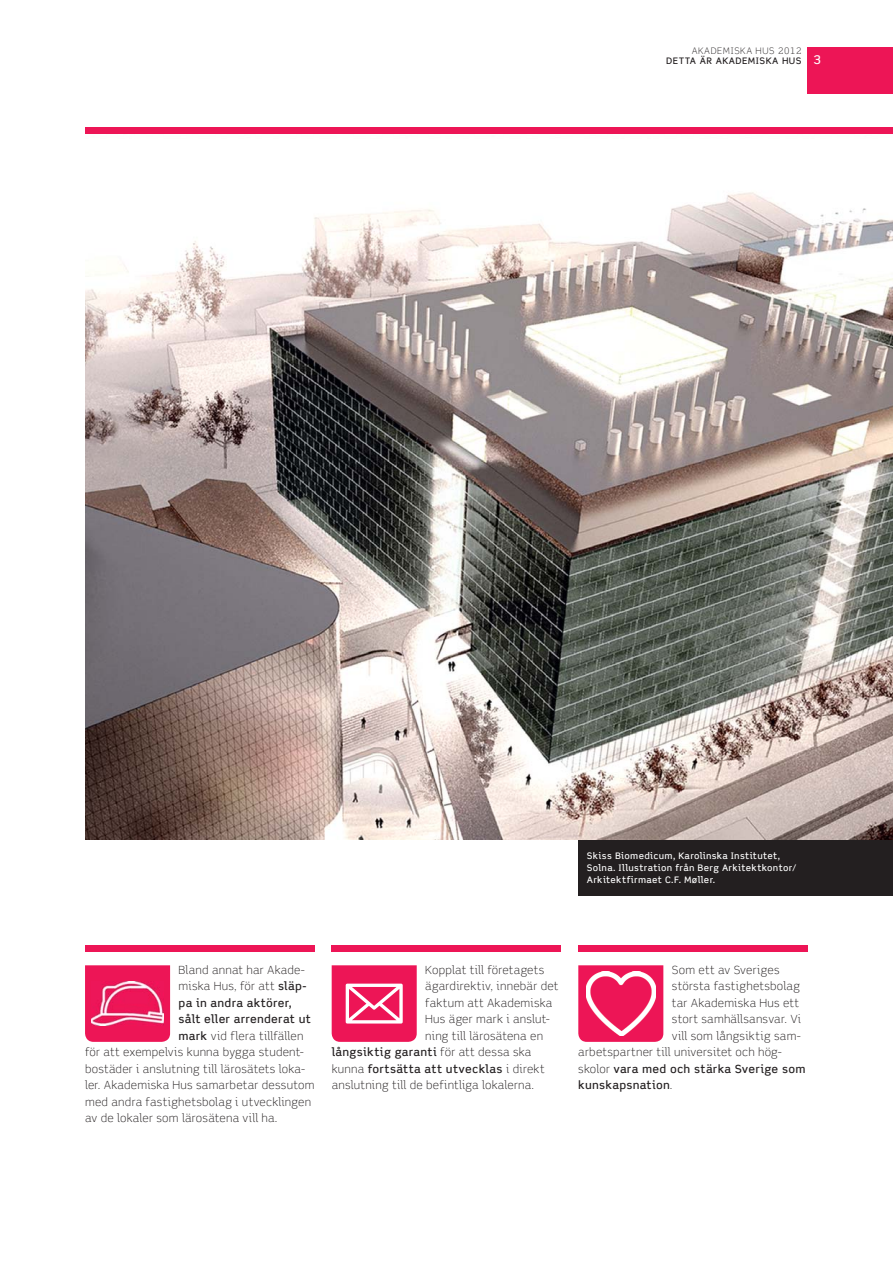
<style>
.page{position:relative;width:893px;height:1263px;background:#fff}
.page>*{position:absolute;margin:0;border:0;box-sizing:border-box;transform-origin:0 0}
.t1{font:12px "Scene AH Medium";color:#fff}
.t2{font:11.25px/16.5px "Scene AH Light";letter-spacing:.02em;color:#231f20}
.t3{font:11.25px/16.5px "Scene AH Medium";letter-spacing:.02em;color:#231f20}
.t4{font:9px/12px "Scene AH Medium";letter-spacing:.035em;color:#fff}
.t5{font:9px "Scene AH Medium";letter-spacing:.05em;color:#231f20}
.t6{font:9px "Scene AH Light";letter-spacing:.065em;color:#231f20}
.s1{font-family:"Scene AH Medium"}
.s2{font-family:"Scene AH Light"}
</style>
<div class="page">
<div style="left:808px;top:47px;width:85px;height:47px;background:#ed1556"></div>
<img style="left:85px;top:192px;width:808px;height:648px">
<div style="left:85px;top:128px;width:808px;height:6px;background:#ed1556"></div>
<div style="left:578px;top:840px;width:315px;height:55px;background:#231f20"></div>
<div style="left:85px;top:945px;width:230px;height:6px;background:#ed1556"></div>
<div style="left:332px;top:945px;width:229px;height:6px;background:#ed1556"></div>
<div style="left:578px;top:945px;width:230px;height:6px;background:#ed1556"></div>
<svg style="left:578px;top:965px;width:85px;height:77px;background:#ed225f"></svg>
<img style="left:586px;top:972px;width:69px;height:63px">
<svg style="left:332px;top:965px;width:85px;height:77px;background:#ef3a71"></svg>
<svg style="left:85px;top:965px;width:85px;height:77px;background:#ed1b5a"></svg>
<img style="left:91px;top:982px;width:73px;height:43px">
<p class="t6" style="left:692px;top:47px;width:111px">AKADEMISKA HUS 2012</p>
<p class="t5" style="left:666px;top:58px;width:137px">DETTA ÄR AKADEMISKA HUS</p>
<p class="t1" style="left:813px;top:56px;width:9px">3</p>
<p class="t4" style="left:587px;top:851px;width:211px">Skiss Biomedicum, Karolinska Institutet,<br>Solna. Illustration från Berg Arkitektkontor/<br>Arkitektfirmaet C.F. Møller.</p>
<p class="t2" style="left:179px;top:963px;width:129px">Bland annat har Akade&shy;miska Hus, för att <span class="s1">släp-</span></p>
<p class="t3" style="left:179px;top:996px;width:134px">pa in andra aktörer, sålt eller arrenderat ut</p>
<p class="t2" style="left:85px;top:1029px;width:231px;text-indent:94px"><span class="s1">mark</span> vid flera tillfällen för att exempelvis kunna bygga student&shy;bostäder i anslutning till lärosätets loka&shy;ler. Akademiska Hus samarbetar dessutom med andra fastighetsbolag i utvecklingen av de lokaler som lärosätena vill ha.</p>
<p class="t2" style="left:425px;top:963px;width:135px">Kopplat till företagets ägardirektiv, innebär det faktum att Akademiska<br>Hus äger mark i anslut&shy;ning till lärosätena en</p>
<p class="t3" style="left:332px;top:1045px;width:214px">långsiktig garanti <span class="s2">för att dessa ska kunna</span> fortsätta att utvecklas <span class="s2">i direkt</span></p>
<p class="t2" style="left:332px;top:1078px;width:204px">anslutning till de befintliga lokalerna.</p>
<p class="t2" style="left:672px;top:963px;width:109px">Som ett av Sveriges</p>
<p class="t2" style="left:672px;top:979px;width:130px">största fastighetsbolag</p>
<p class="t2" style="left:672px;top:996px;width:129px">tar Akademiska Hus ett</p>
<p class="t2" style="left:672px;top:1012px;width:131px">stort sam hälls ansvar. Vi</p>
<p class="t2" style="left:672px;top:1029px;width:130px">vill som långsiktig sam-</p>
<p class="t2" style="left:578px;top:1045px;width:205px">arbetspartner till universitet och hög-</p>
<p class="t3" style="left:578px;top:1062px;width:229px"><span class="s2">skolor</span> vara med och stärka Sverige som kunskapsnation<span class="s2">.</span></p>
</div>
